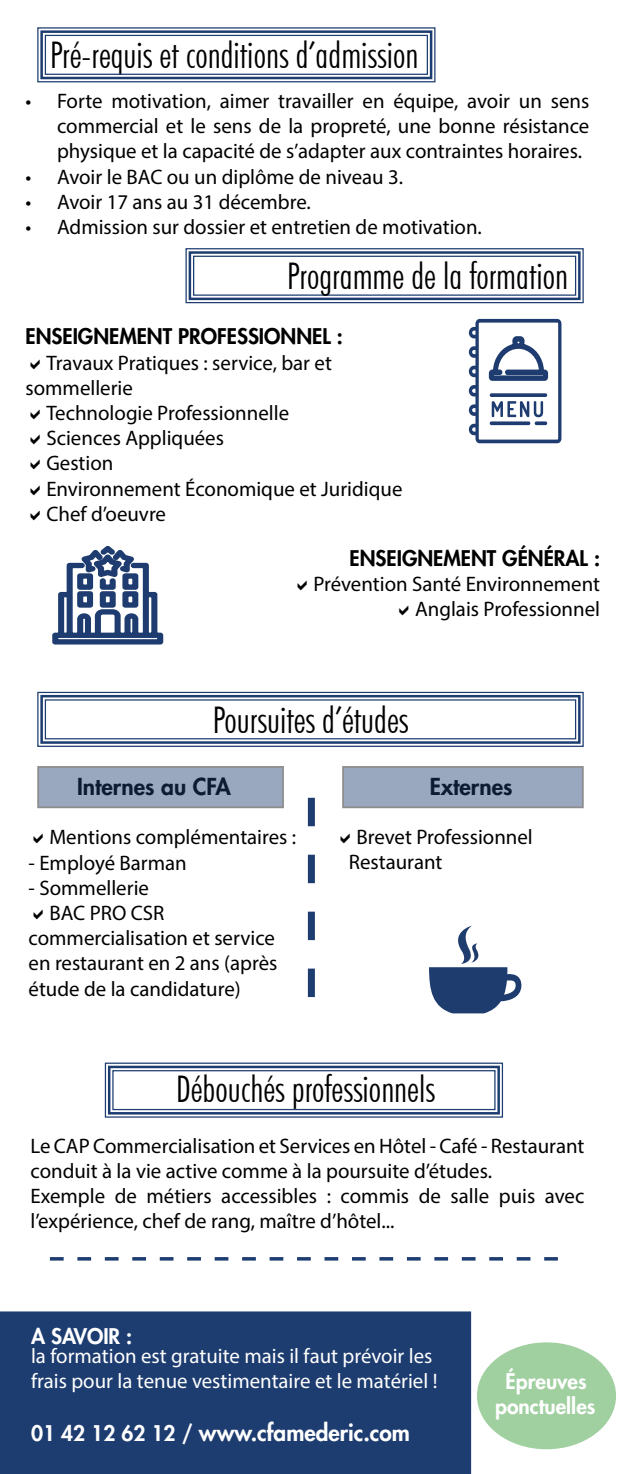
<style>
.page{position:relative;width:621px;height:1474px;background:#fff}
.page>*{position:absolute;margin:0;border:0;box-sizing:border-box;transform-origin:0 0}
.t1{font:300 condensed 36.75px "Futura BT";color:#000}
.t2{font:800 22.75px "Futura";color:#fff}
.t3{font:800 22.75px "Futura";color:#000}
.t4{font:21px/25.2px "Myriad Pro";color:#000}
.t5{font:21px/25.2px "Myriad Pro";color:#fff}
.t6{font:800 21px "Futura";color:#000}
.t7{font:800 21px/25.2px "Futura";color:#fff;text-align:center}
.s1{font-size:21px}
</style>
<div class="page">
<svg style="left:37px;top:691px;width:546px;height:56px"></svg>
<div style="left:40px;top:695px;width:540px;height:48px;border:3px solid #1d3c70"></div>
<div style="left:45px;top:699px;width:530px;height:40px;border:1px solid #1d3c70"></div>
<svg style="left:50px;top:1257px;width:507px;height:3px"></svg>
<div style="left:0;top:1311px;width:470px;height:162px;background:#1d3c70"></div>
<div style="left:29px;top:1324px;width:418px;height:142px;border:2px solid #1d3c70"></div>
<svg style="left:37px;top:27px;width:398px;height:56px"></svg>
<div style="left:40px;top:30px;width:392px;height:49px;border:3px solid #1d3c70"></div>
<div style="left:45px;top:35px;width:382px;height:40px;border:1px solid #1d3c70"></div>
<svg style="left:104px;top:1062px;width:399px;height:56px"></svg>
<div style="left:108px;top:1065px;width:391px;height:49px;border:3px solid #1d3c70"></div>
<div style="left:112px;top:1070px;width:383px;height:40px;border:1px solid #1d3c70"></div>
<svg style="left:307px;top:797px;width:7px;height:200px"></svg>
<div style="left:38px;top:767px;width:245px;height:40px;background:#99a7bf"></div>
<div style="left:343px;top:767px;width:239px;height:40px;background:#99a7bf"></div>
<svg style="left:52px;top:546px;width:112px;height:99px"></svg>
<svg style="left:429px;top:925px;width:92px;height:89px"></svg>
<svg style="left:185px;top:248px;width:398px;height:195px"></svg>
<div style="left:477px;top:1343px;width:137px;height:105px;background:#a0cfa0;border-radius:50%"></div>
<div style="left:476px;top:1342px;width:139px;height:107px;border:2px solid #a0cfa0;border-radius:50%"></div>
<h1 class="t1" style="left:50px;top:33px;width:370px">Pré-requis et conditions d’admission</h1>
<p class="t4" style="left:57px;top:88px;width:533px;text-align:justify;text-indent:-32px">• Forte motivation, aimer travailler en équipe, avoir un sens commercial et le sens de la propreté, une bonne résistance physique et la capacité de s’adapter aux contraintes horaires.</p>
<p class="t4" style="left:25px;top:164px;width:379px">• Avoir le BAC ou un diplôme de niveau 3.</p>
<p class="t4" style="left:25px;top:189px;width:287px">• Avoir 17 ans au 31 décembre.</p>
<p class="t4" style="left:25px;top:214px;width:457px">• Admission sur dossier et entretien de motivation.</p>
<h1 class="t1" style="left:287px;top:253px;width:282px">Programme de la formation</h1>
<p class="t6" style="left:25px;top:323px;width:318px">ENSEIGNEMENT PROFESSIONNEL :</p>
<p class="t4" style="left:46px;top:349px;width:287px">Travaux Pratiques : service, bar et</p>
<p class="t4" style="left:25px;top:375px;width:109px">sommellerie</p>
<p class="t4" style="left:46px;top:400px;width:244px">Technologie Professionnelle</p>
<p class="t4" style="left:46px;top:425px;width:179px">Sciences Appliquées</p>
<p class="t4" style="left:46px;top:450px;width:68px">Gestion</p>
<p class="t4" style="left:46px;top:475px;width:357px">Environnement Économique et Juridique</p>
<p class="t4" style="left:46px;top:501px;width:121px">Chef d’oeuvre</p>
<p class="t6" style="left:349px;top:544px;width:252px">ENSEIGNEMENT GÉNÉRAL :</p>
<p class="t4" style="left:313px;top:571px;width:288px;text-align:right">Prévention Santé Environnement<br>Anglais Professionnel</p>
<h1 class="t1" style="left:212px;top:697px;width:197px">Poursuites d’études</h1>
<p class="t3" style="left:77px;top:772px;width:155px">Internes au CFA</p>
<p class="t3" style="left:429px;top:772px;width:84px">Externes</p>
<p class="t4" style="left:49px;top:824px;width:248px">Mentions complémentaires :</p>
<p class="t4" style="left:29px;top:849px;width:160px">- Employé Barman</p>
<p class="t4" style="left:29px;top:874px;width:122px">- Sommellerie</p>
<p class="t4" style="left:49px;top:900px;width:116px">BAC PRO CSR</p>
<p class="t4" style="left:29px;top:925px;width:248px">commercialisation et service</p>
<p class="t4" style="left:29px;top:950px;width:250px">en restaurant en 2 ans (après</p>
<p class="t4" style="left:29px;top:975px;width:213px">étude de la candidature)</p>
<p class="t4" style="left:348px;top:824px;width:185px;text-indent:8px">Brevet Professionnel<br>Restaurant</p>
<h1 class="t1" style="left:176px;top:1066px;width:260px">Débouchés professionnels</h1>
<p class="t4" style="left:30px;top:1132px;width:555px">Le CAP Commercialisation et Services en Hôtel - Café - Restaurant conduit à la vie active comme à la poursuite d’études.<br>Exemple de métiers accessibles : commis de salle puis avec l’expérience, chef de rang, maître d’hôtel...</p>
<p class="t7" style="left:31px;top:1323px;width:103px">A SAVOIR :</p>
<p class="t5" style="left:31px;top:1342px;width:407px">la formation est gratuite mais il faut prévoir les frais pour la tenue vestimentaire et le matériel !</p>
<p class="t2" style="left:31px;top:1417px;width:380px"><span class="s1">01 42 12 62 12 /</span> www.cfamederic.com</p>
<p class="t7" style="left:494px;top:1368px;width:102px">Épreuves ponctuelles</p>
</div>
